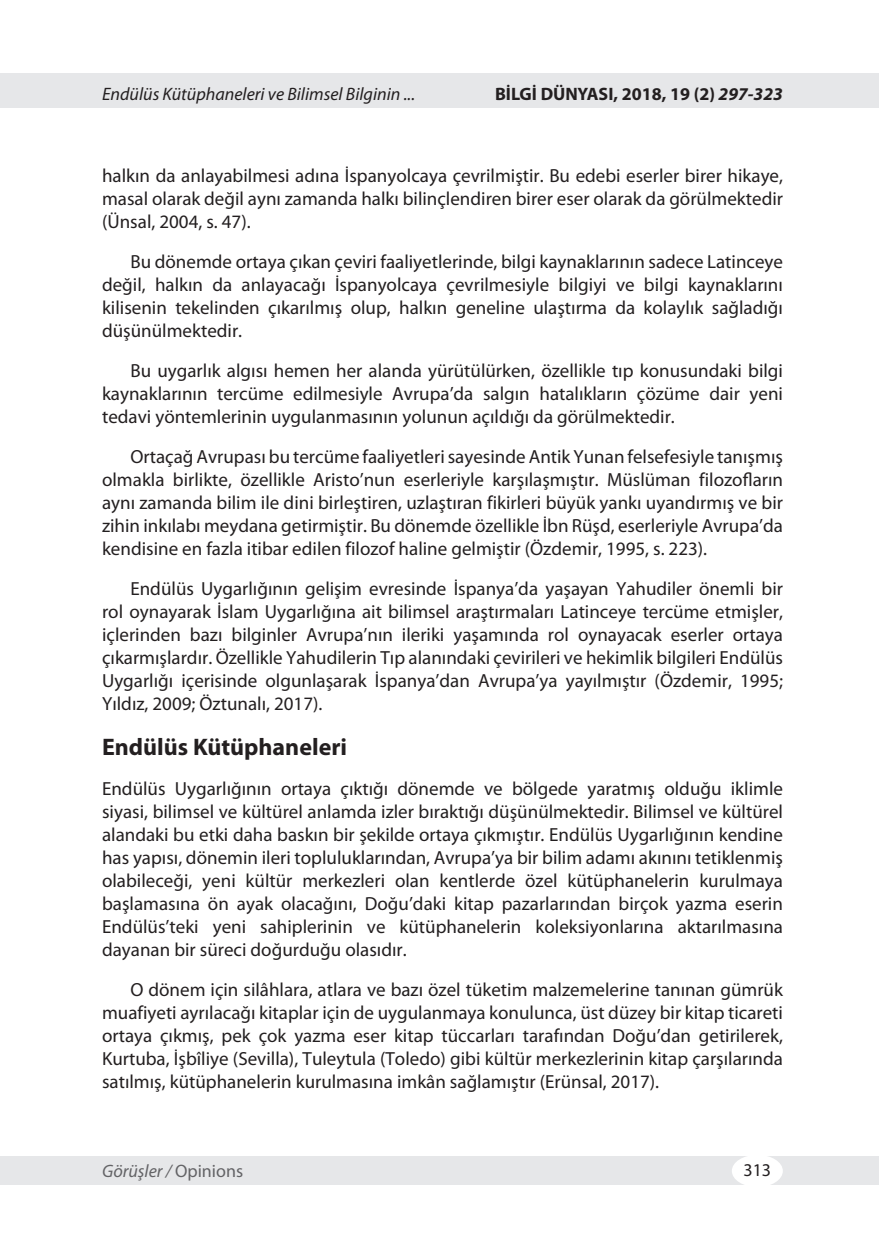
<style>
.page{position:relative;width:879px;height:1253px;background:#fff}
.page>*{position:absolute;margin:0;border:0;box-sizing:border-box;transform-origin:0 0}
.Ana_Metin_Başlık{font:700 24px "Myriad Pro";color:#231f20}
.Ana_Metin{font:19px/23px "Myriad Pro";color:#231f20;text-align:justify}
.t1{font:italic 18px "Myriad Pro";color:#231f20}
.t2{font:700 18px "Myriad Pro";color:#231f20}
.t3{font:italic 18px "Myriad Pro";color:#636366}
.t4{font:18px "Myriad Pro";color:#231f20}
.s1{font-style:italic}
.s2{font-style:normal}
</style>
<div class="page">
<div style="left:0;top:74px;width:879px;height:34px;background:#e6e7e9"></div>
<div style="left:0;top:1156px;width:879px;height:28px;background:#e6e7e9"></div>
<div style="left:732px;top:1155px;width:51px;height:32px;background:#fff;border-radius:50%"></div>
<p class="t1" style="left:102px;top:83px;width:314px">Endülüs Kütüphaneleri ve Bilimsel Bilginin ...</p>
<p class="t2" style="left:495px;top:82px;width:289px">BİLGİ DÜNYASI, 2018, 19 (2) <span class="s1">297-323</span></p>
<p class="Ana_Metin" style="left:102px;top:163px;width:682px">halkın da anlayabilmesi adına İspanyolcaya çevrilmiştir. Bu edebi eserler birer hikaye, masal olarak değil aynı zamanda halkı bilinçlendiren birer eser olarak da görülmektedir (Ünsal, 2004, s. 47).</p>
<p class="Ana_Metin" style="left:102px;top:249px;width:682px;text-indent:28px">Bu dönemde ortaya çıkan çeviri faaliyetlerinde, bilgi kaynaklarının sadece Latinceye değil, halkın da anlayacağı İspanyolcaya çevrilmesiyle bilgiyi ve bilgi kaynaklarını kilisenin tekelinden çıkarılmış olup, halkın geneline ulaştırma da kolaylık sağladığı düşünülmektedir.</p>
<p class="Ana_Metin" style="left:102px;top:358px;width:682px;text-indent:28px">Bu uygarlık algısı hemen her alanda yürütülürken, özellikle tıp konusundaki bilgi kaynaklarının tercüme edilmesiyle Avrupa’da salgın hatalıkların çözüme dair yeni tedavi yöntemlerinin uygulanmasının yolunun açıldığı da görülmektedir.</p>
<p class="Ana_Metin" style="left:102px;top:444px;width:682px;text-indent:28px">Ortaçağ Avrupası bu tercüme faaliyetleri sayesinde Antik Yunan felsefesiyle tanışmış olmakla birlikte, özellikle Aristo’nun eserleriyle karşılaşmıştır. Müslüman filozofların aynı zamanda bilim ile dini birleştiren, uzlaştıran fikirleri büyük yankı uyandırmış ve bir zihin inkılabı meydana getirmiştir. Bu dönemde özellikle İbn Rüşd, eserleriyle Avrupa’da kendisine en fazla itibar edilen filozof haline gelmiştir (Özdemir, 1995, s. 223).</p>
<p class="Ana_Metin" style="left:102px;top:576px;width:682px;text-indent:28px">Endülüs Uygarlığının gelişim evresinde İspanya’da yaşayan Yahudiler önemli bir rol oynayarak İslam Uygarlığına ait bilimsel araştırmaları Latinceye tercüme etmişler, içlerinden bazı bilginler Avrupa’nın ileriki yaşamında rol oynayacak eserler ortaya çıkarmışlardır. Özellikle Yahudilerin Tıp alanındaki çevirileri ve hekimlik bilgileri Endülüs Uygarlığı içerisinde olgunlaşarak İspanya’dan Avrupa’ya yayılmıştır (Özdemir, 1995; Yıldız, 2009; Öztunalı, 2017).</p>
<p class="Ana_Metin_Başlık" style="left:102px;top:731px;width:246px">Endülüs Kütüphaneleri</p>
<p class="Ana_Metin" style="left:102px;top:776px;width:682px">Endülüs Uygarlığının ortaya çıktığı dönemde ve bölgede yaratmış olduğu iklimle siyasi, bilimsel ve kültürel anlamda izler bıraktığı düşünülmektedir. Bilimsel ve kültürel alandaki bu etki daha baskın bir şekilde ortaya çıkmıştır. Endülüs Uygarlığının kendine has yapısı, dönemin ileri topluluklarından, Avrupa’ya bir bilim adamı akınını tetiklenmiş olabileceği, yeni kültür merkezleri olan kentlerde özel kütüphanelerin kurulmaya başlamasına ön ayak olacağını, Doğu’daki kitap pazarlarından birçok yazma eserin Endülüs’teki yeni sahiplerinin ve kütüphanelerin koleksiyonlarına aktarılmasına dayanan bir süreci doğurduğu olasıdır.</p>
<p class="Ana_Metin" style="left:102px;top:977px;width:682px;text-indent:28px">O dönem için silâhlara, atlara ve bazı özel tüketim malzemelerine tanınan gümrük muafiyeti ayrılacağı kitaplar için de uygulanmaya konulunca, üst düzey bir kitap ticareti ortaya çıkmış, pek çok yazma eser kitap tüccarları tarafından Doğu’dan getirilerek, Kurtuba, İşbîliye (Sevilla), Tuleytula (Toledo) gibi kültür merkezlerinin kitap çarşılarında satılmış, kütüphanelerin kurulmasına imkân sağlamıştır (Erünsal, 2017).</p>
<p class="t3" style="left:102px;top:1160px;width:143px">Görüşler / <span class="s2">Opinions</span></p>
<p class="t4" style="left:743px;top:1159px;width:29px">313</p>
</div>
